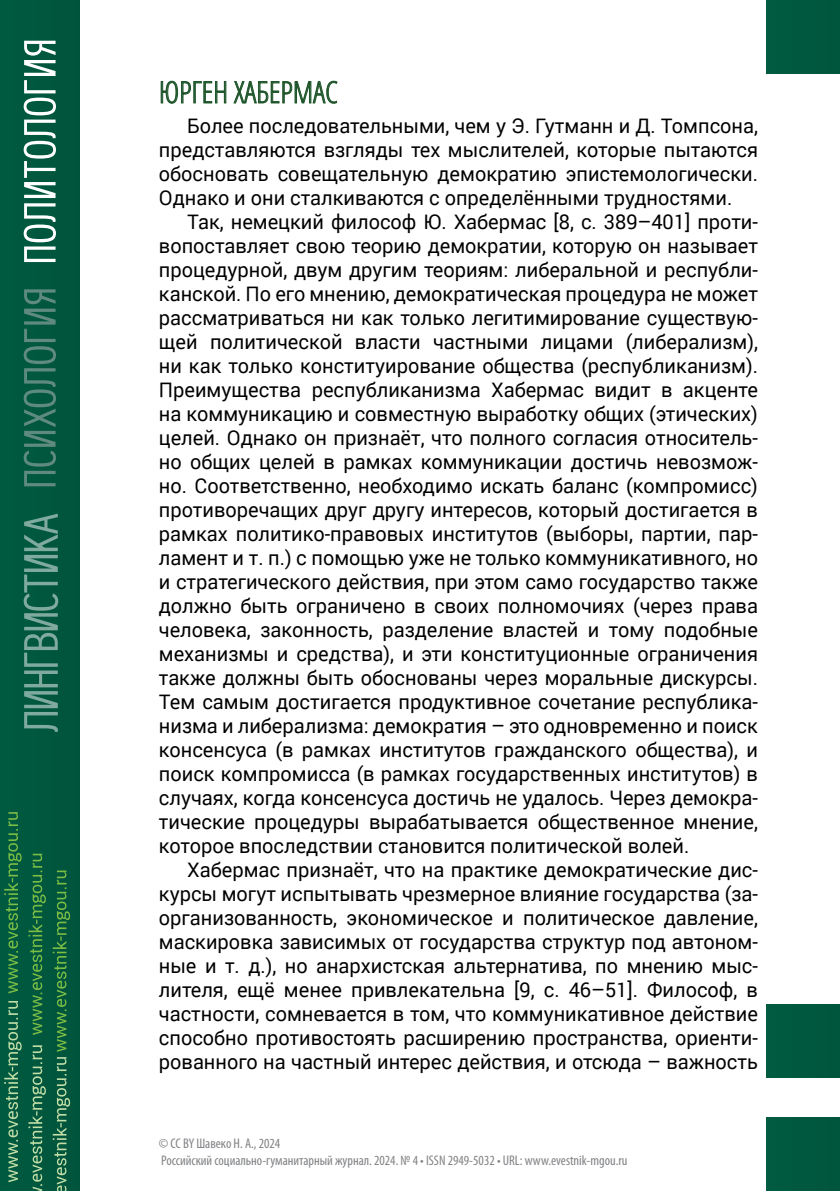
<style>
.page{position:relative;width:840px;height:1191px;background:#fff}
.page>*{position:absolute;margin:0;border:0;box-sizing:border-box;transform-origin:0 0}
.Подзаг_аннот__ключ_с{font:30px "Germano";color:#1e552a}
.Основной_текст{font:20px/24px "Roberto Sans";color:#000;text-align:justify}
.t1{font:condensed 14px/16.8px "Myriad Pro";color:#808285}
</style>
<div class="page">
<div style="left:0;top:0;width:79px;height:1191px;background:#00573d"></div>
<div style="left:766px;top:0;width:73px;height:74px;background:#00583f"></div>
<svg style="left:4px;top:1001px;width:18px;height:181px;background:#267454"></svg>
<svg style="left:4px;top:812px;width:18px;height:181px;background:#186d40"></svg>
<svg style="left:28px;top:853px;width:18px;height:182px;background:#186b3e"></svg>
<svg style="left:53px;top:870px;width:17px;height:181px;background:#196b3e"></svg>
<svg style="left:28px;top:1045px;width:18px;height:146px;background:#267252"></svg>
<svg style="left:53px;top:1057px;width:17px;height:134px;background:#297253"></svg>
<svg style="left:24px;top:41px;width:32px;height:221px"></svg>
<svg style="left:24px;top:289px;width:32px;height:197px;background:#216954"></svg>
<div style="left:766px;top:1004px;width:73px;height:73px;background:#00583f"></div>
<div style="left:766px;top:1117px;width:73px;height:74px;background:#00583f"></div>
<svg style="left:24px;top:513px;width:34px;height:219px;background:#307662"></svg>
<svg style="left:160px;top:80px;width:178px;height:24px"></svg>
<p class="Подзаг_аннот__ключ_с" style="left:159px;top:72px;width:180px">ЮРГЕН ХАБЕРМАС</p>
<p class="Основной_текст" style="left:159px;top:112px;width:600px;text-indent:28px">Более последовательными, чем у Э. Гутманн и Д. Томпсона, представляются взгляды тех мыслителей, которые пытаются обосновать совещательную демократию эпистемологически.<br>Однако и они сталкиваются с определёнными трудностями.</p>
<p class="Основной_текст" style="left:159px;top:208px;width:600px;text-indent:28px">Так, немецкий философ Ю. Хабермас [8, c. 389–401] проти&shy;вопоставляет свою теорию демократии, которую он называет процедурной, двум другим теориям: либеральной и республи&shy;канской. По его мнению, демократическая процедура не может рассматриваться ни как только легитимирование существую&shy;щей политической власти частными лицами (либерализм), ни как только конституирование общества (республиканизм).<br>Преимущества республиканизма Хабермас видит в акценте на коммуникацию и совместную выработку общих (этических) целей. Однако он признаёт, что полного согласия относитель&shy;но общих целей в рамках коммуникации достичь невозмож&shy;но. Соответственно, необходимо искать баланс (компромисс) противоречащих друг другу интересов, который достигается в рамках политико-правовых институтов (выборы, партии, пар&shy;ламент и т. п.) с помощью уже не только коммуникативного, но и стратегического действия, при этом само государство также должно быть ограничено в своих полномочиях (через права человека, законность, разделение властей и тому подобные механизмы и средства), и эти конституционные ограничения также должны быть обоснованы через моральные дискурсы.<br>Тем самым достигается продуктивное сочетание республика&shy;низма и либерализма: демократия – это одновременно и поиск консенсуса (в рамках институтов гражданского общества), и поиск компромисса (в рамках государственных институтов) в случаях, когда консенсуса достичь не удалось. Через демокра&shy;тические процедуры вырабатывается общественное мнение, которое впоследствии становится политической волей.</p>
<p class="Основной_текст" style="left:159px;top:856px;width:600px;text-indent:28px">Хабермас признаёт, что на практике демократические дис&shy;курсы могут испытывать чрезмерное влияние государства (за&shy;организованность, экономическое и политическое давление, маскировка зависимых от государства структур под автоном&shy;ные и т. д.), но анархистская альтернатива, по мнению мыс&shy;лителя, ещё менее привлекательна [9, c. 46–51]. Философ, в частности, сомневается в том, что коммуникативное действие способно противостоять расширению пространства, ориенти&shy;рованного на частный интерес действия, и отсюда – важность</p>
<p class="t1" style="left:159px;top:1134px;width:469px">© CC BY Шавеко Н. А., 2024<br>Российский социально-гуманитарный журнал. 2024. № 4 • ISSN 2949-5032 • URL: www.evestnik-mgou.ru</p>
</div>
